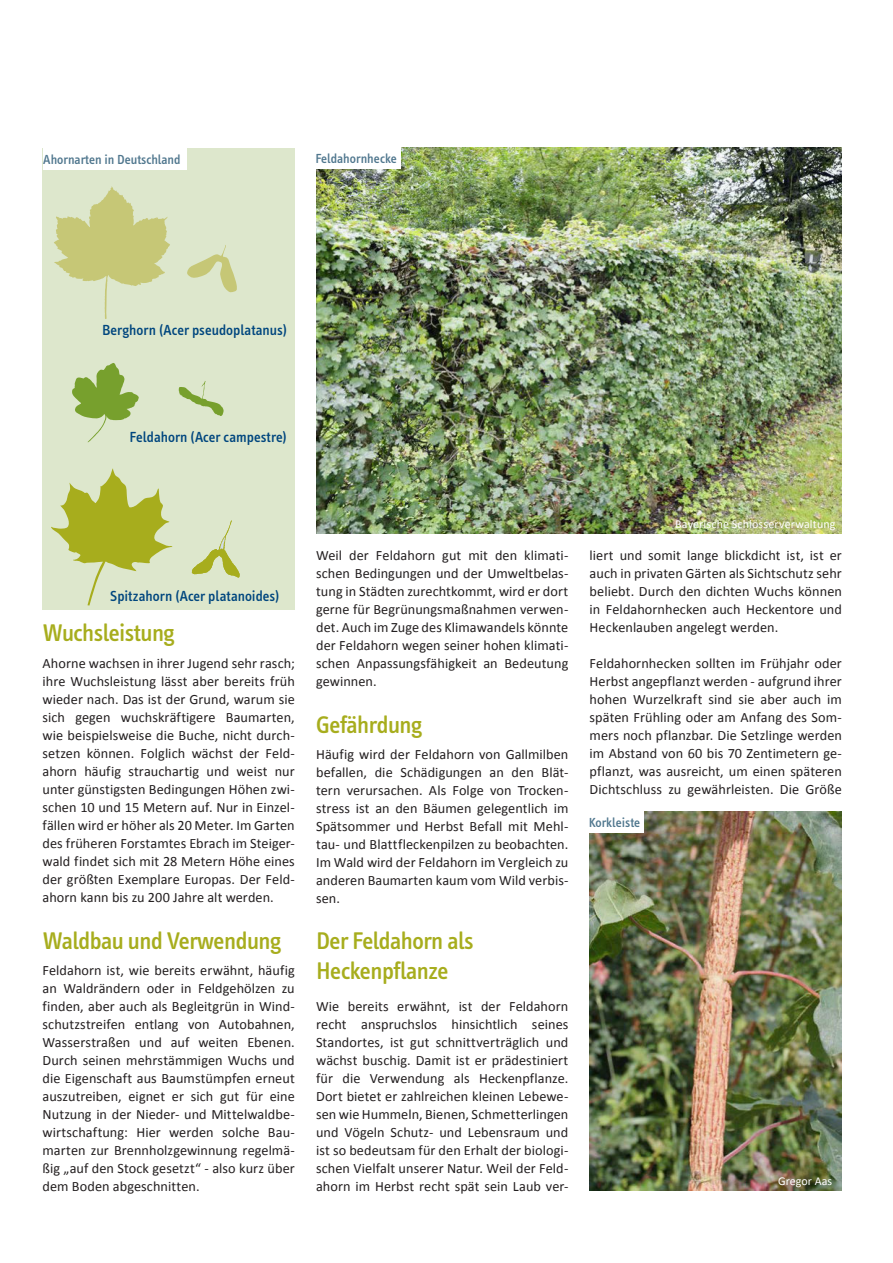
<style>
.page{position:relative;width:893px;height:1263px;background:#fff}
.page>*{position:absolute;margin:0;border:0;box-sizing:border-box;transform-origin:0 0}
.t1{font:500 24.75px/29.7px "Info Text";letter-spacing:-.02em;color:#a7ad1d}
.t2{font:500 15px "Info Text";color:#00467e}
.t3{font:14.25px/18px "Calibri";letter-spacing:.005em;color:#231f20;text-align:justify}
.t4{font:500 13.5px "Info Text";color:#50778e}
.t5{font:12px "Calibri";letter-spacing:.01em;color:#fff}
</style>
<div class="page">
<img style="left:590px;top:812px;width:252px;height:379px">
<div style="left:43px;top:148px;width:252px;height:461px;background:#dde7cc"></div>
<svg style="left:54px;top:186px;width:116px;height:133px"></svg>
<svg style="left:72px;top:363px;width:67px;height:79px"></svg>
<svg style="left:191px;top:520px;width:49px;height:58px"></svg>
<svg style="left:187px;top:245px;width:50px;height:48px"></svg>
<svg style="left:178px;top:381px;width:46px;height:35px"></svg>
<div style="left:43px;top:148px;width:144px;height:21px;background:#fff"></div>
<svg style="left:51px;top:469px;width:121px;height:136px"></svg>
<img style="left:316px;top:148px;width:526px;height:386px">
<div style="left:315px;top:147px;width:85px;height:21px;background:#fff"></div>
<div style="left:589px;top:811px;width:55px;height:22px;background:#fff"></div>
<p class="t4" style="left:43px;top:152px;width:139px">Ahornarten in Deutschland</p>
<p class="t4" style="left:315px;top:151px;width:83px">Feldahornhecke</p>
<p class="t2" style="left:102px;top:323px;width:186px">Berghorn (Acer pseudoplatanus)</p>
<p class="t2" style="left:129px;top:430px;width:159px">Feldahorn (Acer campestre)</p>
<p class="t2" style="left:110px;top:588px;width:170px">Spitzahorn (Acer platanoides)</p>
<h1 class="t1" style="left:43px;top:618px;width:134px">Wuchsleistung</h1>
<p class="t3" style="left:43px;top:655px;width:254px">Ahorne wachsen in ihrer Jugend sehr rasch; ihre Wuchsleistung lässt aber bereits früh wieder nach. Das ist der Grund, warum sie sich gegen wuchskräftigere Baumarten, wie beispielsweise die Buche, nicht durch&shy;setzen können. Folglich wächst der Feld&shy;ahorn häufig strauchartig und weist nur unter günstigsten Bedingungen Höhen zwi&shy;schen 10 und 15 Metern auf. Nur in Einzel&shy;fällen wird er höher als 20 Meter. Im Garten des früheren Forstamtes Ebrach im Steiger&shy;wald findet sich mit 28 Metern Höhe eines der größten Exemplare Europas. Der Feld&shy;ahorn kann bis zu 200 Jahre alt werden.</p>
<h1 class="t1" style="left:43px;top:926px;width:240px">Waldbau und Verwendung</h1>
<p class="t3" style="left:43px;top:961px;width:254px">Feldahorn ist, wie bereits erwähnt, häufig an Waldrändern oder in Feldgehölzen zu finden, aber auch als Begleitgrün in Wind&shy;schutzstreifen entlang von Autobahnen, Wasserstraßen und auf weiten Ebenen.<br>Durch seinen mehrstämmigen Wuchs und die Eigenschaft aus Baumstümpfen erneut auszutreiben, eignet er sich gut für eine Nutzung in der Nieder- und Mittelwaldbe&shy;wirtschaftung: Hier werden solche Bau&shy;marten zur Brennholzgewinnung regelmä&shy;ßig „auf den Stock gesetzt“ - also kurz über dem Boden abgeschnitten.</p>
<p class="t3" style="left:316px;top:547px;width:254px">Weil der Feldahorn gut mit den klimati&shy;schen Bedingungen und der Umweltbelas&shy;tung in Städten zurechtkommt, wird er dort gerne für Begrünungsmaßnahmen verwen&shy;det. Auch im Zuge des Klimawandels könnte der Feldahorn wegen seiner hohen klimati&shy;schen Anpassungsfähigkeit an Bedeutung gewinnen.</p>
<h1 class="t1" style="left:316px;top:710px;width:108px">Gefährdung</h1>
<p class="t3" style="left:316px;top:745px;width:254px">Häufig wird der Feldahorn von Gallmilben befallen, die Schädigungen an den Blät&shy;tern verursachen. Als Folge von Trocken&shy;stress ist an den Bäumen gelegentlich im Spätsommer und Herbst Befall mit Mehl&shy;tau- und Blattfleckenpilzen zu beobachten.<br>Im Wald wird der Feldahorn im Vergleich zu anderen Baumarten kaum vom Wild verbis&shy;sen.</p>
<h1 class="t1" style="left:316px;top:926px;width:159px">Der Feldahorn als<br>Heckenpflanze</h1>
<p class="t3" style="left:316px;top:997px;width:254px">Wie bereits erwähnt, ist der Feldahorn recht anspruchslos hinsichtlich seines Standortes, ist gut schnittverträglich und wächst buschig. Damit ist er prädestiniert für die Verwendung als Heckenpflanze.<br>Dort bietet er zahlreichen kleinen Lebewe&shy;sen wie Hummeln, Bienen, Schmetterlingen und Vögeln Schutz- und Lebensraum und ist so bedeutsam für den Erhalt der biologi&shy;schen Vielfalt unserer Natur. Weil der Feld&shy;ahorn im Herbst recht spät sein Laub ver-</p>
<p class="t5" style="left:675px;top:518px;width:162px">Bayerische Schlösserverwaltung</p>
<p class="t3" style="left:590px;top:547px;width:254px">liert und somit lange blickdicht ist, ist er auch in privaten Gärten als Sichtschutz sehr beliebt. Durch den dichten Wuchs können in Feldahornhecken auch Heckentore und Heckenlauben angelegt werden.</p>
<p class="t3" style="left:590px;top:655px;width:254px">Feldahornhecken sollten im Frühjahr oder Herbst angepflanzt werden - aufgrund ihrer hohen Wurzelkraft sind sie aber auch im späten Frühling oder am Anfang des Som&shy;mers noch pflanzbar. Die Setzlinge werden im Abstand von 60 bis 70 Zentimetern ge&shy;pflanzt, was ausreicht, um einen späteren Dichtschluss zu gewährleisten. Die Größe</p>
<p class="t4" style="left:589px;top:816px;width:53px">Korkleiste</p>
<p class="t5" style="left:778px;top:1175px;width:55px">Gregor Aas</p>
</div>
